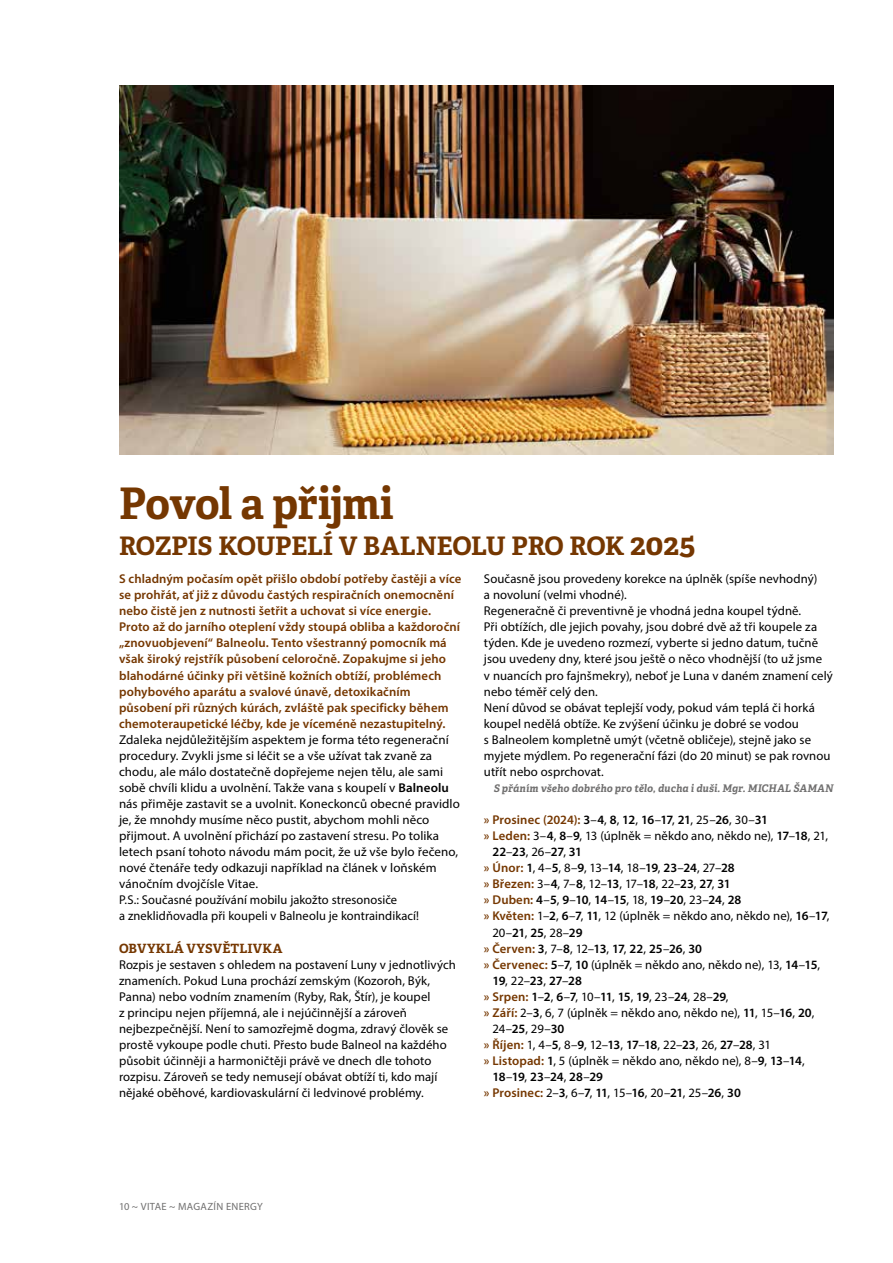
<style>
.page{position:relative;width:893px;height:1263px;background:#fff}
.page>*{position:absolute;margin:0;border:0;box-sizing:border-box;transform-origin:0 0}
.t1{font:700 43.5px "Adelle Basic";letter-spacing:-.015em;color:#753701}
.t2{font:700 25.5px "Adelle Basic";letter-spacing:-.015em;color:#753701}
.t3{font:12.75px/16px "Myriad Pro";letter-spacing:.005em;color:#000}
.t4{font:600 12.75px/16px "Myriad Pro";letter-spacing:.01em;color:#753701}
.t5{font:600 12.75px "Myriad Pro";color:#000}
.t6{font:700 12.75px "Adelle Basic";letter-spacing:.02em;color:#753701}
.t7{font:italic 700 10.5px "Adelle Basic";letter-spacing:.015em;color:#706f6f}
.t8{font:10.5px "Myriad Pro";letter-spacing:.03em;color:#706f6f}
.s1{font-size:30px}
.s2{font-weight:600}
.s3{color:#000}
.s4{font-weight:400;color:#000}
.s5{font-weight:600;color:#753701}
.s6{font-weight:400}
.s7{color:#753701}
</style>
<div class="page">
<img style="left:119px;top:85px;width:714px;height:370px">
<h1 class="t1" style="left:119px;top:476px;width:276px">Povol a přijmi</h1>
<h2 class="t2" style="left:119px;top:529px;width:578px">ROZPIS KOUPELÍ V BALNEOLU PRO ROK <span class="s1">2025</span></h2>
<p class="t4" style="left:119px;top:570px;width:344px">S chladným počasím opět přišlo období potřeby častěji a více se prohřát, ať již z důvodu častých respiračních onemocnění nebo čistě jen z nutnosti šetřit a uchovat si více energie.<br>Proto až do jarního oteplení vždy stoupá obliba a každoroční „znovuobjevení“ Balneolu. Tento všestranný pomocník má však široký rejstřík působení celoročně. Zopakujme si jeho blahodárné účinky při většině kožních obtíží, problémech pohybového aparátu a svalové únavě, detoxikačním působení při různých kúrách, zvláště pak specificky během chemoteraupetické léčby, kde je víceméně nezastupitelný.</p>
<p class="t3" style="left:119px;top:731px;width:342px">Zdaleka nejdůležitějším aspektem je forma této regenerační procedury. Zvykli jsme si léčit se a vše užívat tak zvaně za chodu, ale málo dostatečně dopřejeme nejen tělu, ale sami sobě chvíli klidu a uvolnění. Takže vana s koupelí v <span class="s2">Balneolu </span>nás přiměje zastavit se a uvolnit. Koneckonců obecné pravidlo je, že mnohdy musíme něco pustit, abychom mohli něco přijmout. A uvolnění přichází po zastavení stresu. Po tolika letech psaní tohoto návodu mám pocit, že už vše bylo řečeno, nové čtenáře tedy odkazuji například na článek v loňském vánočním dvojčísle Vitae.<br>P.S.: Současné používání mobilu jakožto stresonosiče<br>a zneklidňovadla při koupeli v Balneolu je kontraindikací!</p>
<p class="t6" style="left:119px;top:940px;width:165px">OBVYKLÁ VYSVĚTLIVKA</p>
<p class="t3" style="left:119px;top:956px;width:338px">Rozpis je sestaven s ohledem na postavení Luny v jednotlivých znameních. Pokud Luna prochází zemským (Kozoroh, Býk, Panna) nebo vodním znamením (Ryby, Rak, Štír), je koupel<br>z principu nejen příjemná, ale i nejúčinnější a zároveň nejbezpečnější. Není to samozřejmě dogma, zdravý člověk se prostě vykoupe podle chuti. Přesto bude Balneol na každého působit účinněji a harmoničtěji právě ve dnech dle tohoto rozpisu. Zároveň se tedy nemusejí obávat obtíží ti, kdo mají nějaké oběhové, kardiovaskulární či ledvinové problémy.</p>
<p class="t3" style="left:484px;top:571px;width:350px">Současně jsou provedeny korekce na úplněk (spíše nevhodný)<br>a novoluní (velmi vhodné).<br>Regeneračně či preventivně je vhodná jedna koupel týdně.<br>Při obtížích, dle jejich povahy, jsou dobré dvě až tři koupele za týden. Kde je uvedeno rozmezí, vyberte si jedno datum, tučně jsou uvedeny dny, které jsou ještě o něco vhodnější (to už jsme<br>v nuancích pro fajnšmekry), neboť je Luna v daném znamení celý nebo téměř celý den.<br>Není důvod se obávat teplejší vody, pokud vám teplá či horká koupel nedělá obtíže. Ke zvýšení účinku je dobré se vodou<br>s Balneolem kompletně umýt (včetně obličeje), stejně jako se myjete mýdlem. Po regenerační fázi (do 20 minut) se pak rovnou utřít nebo osprchovat.</p>
<p class="t7" style="left:494px;top:781px;width:341px">S přáním všeho dobrého pro tělo, ducha i duši. Mgr. MICHAL ŠAMAN</p>
<p class="t4" style="left:484px;top:811px;width:285px">» Prosinec (2024): <span class="s3">3</span><span class="s4">–</span><span class="s3">4</span><span class="s4">,</span> <span class="s3">8</span><span class="s4">,</span> <span class="s3">12</span><span class="s4">,</span> <span class="s3">16</span><span class="s4">–</span><span class="s3">17</span><span class="s4">,</span> <span class="s3">21</span><span class="s4">, 25–</span><span class="s3">26</span><span class="s4">, 30–</span><span class="s3">31</span></p>
<p class="t3" style="left:484px;top:828px;width:346px"><span class="s5">» Leden:</span> 3–<span class="s2">4</span>, <span class="s2">8</span>–<span class="s2">9</span>, 13 (úplněk = někdo ano, někdo ne), <span class="s2">17</span>–<span class="s2">18</span>, 21,</p>
<p class="t5" style="left:492px;top:844px;width:91px">22<span class="s6">–</span>23<span class="s6">, 26–</span>27<span class="s6">,</span> 31</p>
<p class="t3" style="left:484px;top:860px;width:252px"><span class="s5">» Únor:</span> <span class="s2">1</span>, 4–<span class="s2">5</span>, 8–<span class="s2">9</span>, 13–<span class="s2">14</span>, 18–<span class="s2">19</span>, <span class="s2">23</span>–<span class="s2">24</span>, 27–<span class="s2">28</span></p>
<p class="t3" style="left:484px;top:876px;width:248px"><span class="s5">» Březen:</span> 3–<span class="s2">4</span>, 7–<span class="s2">8</span>, 12–<span class="s2">13</span>, 17–<span class="s2">18</span>, 22–<span class="s2">23</span>, <span class="s2">27</span>, <span class="s2">31</span></p>
<p class="t5" style="left:484px;top:892px;width:259px"><span class="s7">» Duben:</span> 4<span class="s6">–</span>5<span class="s6">,</span> 9<span class="s6">–</span>10<span class="s6">,</span> 14<span class="s6">–</span>15<span class="s6">, 18,</span> 19<span class="s6">–</span>20<span class="s6">, 23–</span>24<span class="s6">,</span> 28</p>
<p class="t3" style="left:484px;top:908px;width:347px"><span class="s5">» Květen:</span> 1–<span class="s2">2</span>, <span class="s2">6</span>–<span class="s2">7</span>, <span class="s2">11</span>, 12 (úplněk = někdo ano, někdo ne), <span class="s2">16</span>–<span class="s2">17</span>,</p>
<p class="t3" style="left:492px;top:924px;width:92px">20–<span class="s2">21</span>, <span class="s2">25</span>, 28–<span class="s2">29</span></p>
<p class="t5" style="left:484px;top:940px;width:220px"><span class="s7">» Červen:</span> 3<span class="s6">, 7–</span>8<span class="s6">, 12–</span>13<span class="s6">,</span> 17<span class="s6">,</span> 22<span class="s6">,</span> 25<span class="s6">–</span>26<span class="s6">,</span> 30</p>
<p class="t3" style="left:484px;top:956px;width:338px"><span class="s5">» Červenec:</span> <span class="s2">5</span>–<span class="s2">7</span>, <span class="s2">10</span> (úplněk = někdo ano, někdo ne), 13, <span class="s2">14</span>–<span class="s2">15</span>,</p>
<p class="t5" style="left:492px;top:972px;width:91px">19<span class="s6">, 22–</span>23<span class="s6">,</span> 27<span class="s6">–</span>28</p>
<p class="t3" style="left:484px;top:988px;width:246px"><span class="s5">» Srpen:</span> <span class="s2">1</span>–<span class="s2">2</span>, <span class="s2">6</span>–<span class="s2">7</span>, 10–<span class="s2">11</span>, <span class="s2">15</span>, <span class="s2">19</span>, 23–<span class="s2">24</span>, 28–<span class="s2">29</span>,</p>
<p class="t3" style="left:484px;top:1004px;width:332px"><span class="s5">» Září:</span> 2–<span class="s2">3</span>, 6, 7 (úplněk = někdo ano, někdo ne), <span class="s2">11</span>, 15–<span class="s2">16</span>, <span class="s2">20</span>,</p>
<p class="t3" style="left:492px;top:1020px;width:73px">24–<span class="s2">25</span>, 29–<span class="s2">30</span></p>
<p class="t3" style="left:484px;top:1036px;width:289px"><span class="s5">» Říjen:</span> 1, 4–<span class="s2">5</span>, 8–<span class="s2">9</span>, 12–<span class="s2">13</span>, <span class="s2">17</span>–<span class="s2">18</span>, 22–<span class="s2">23</span>, 26, <span class="s2">27</span>–<span class="s2">28</span>, 31</p>
<p class="t3" style="left:484px;top:1052px;width:322px"><span class="s5">» Listopad:</span> <span class="s2">1</span>, 5 (úplněk = někdo ano, někdo ne), 8–<span class="s2">9</span>, <span class="s2">13</span>–<span class="s2">14</span>,</p>
<p class="t5" style="left:492px;top:1069px;width:112px">18<span class="s6">–</span>19<span class="s6">,</span> 23<span class="s6">–</span>24<span class="s6">,</span> 28<span class="s6">–</span>29</p>
<p class="t3" style="left:484px;top:1085px;width:258px"><span class="s5">» Prosinec:</span> 2–<span class="s2">3</span>, 6–<span class="s2">7</span>, <span class="s2">11</span>, 15–<span class="s2">16</span>, 20–<span class="s2">21</span>, 25–<span class="s2">26</span>, <span class="s2">30</span></p>
<p class="t8" style="left:119px;top:1200px;width:145px">10 ~ VITAE ~ MAGAZÍN ENERGY</p>
</div>
